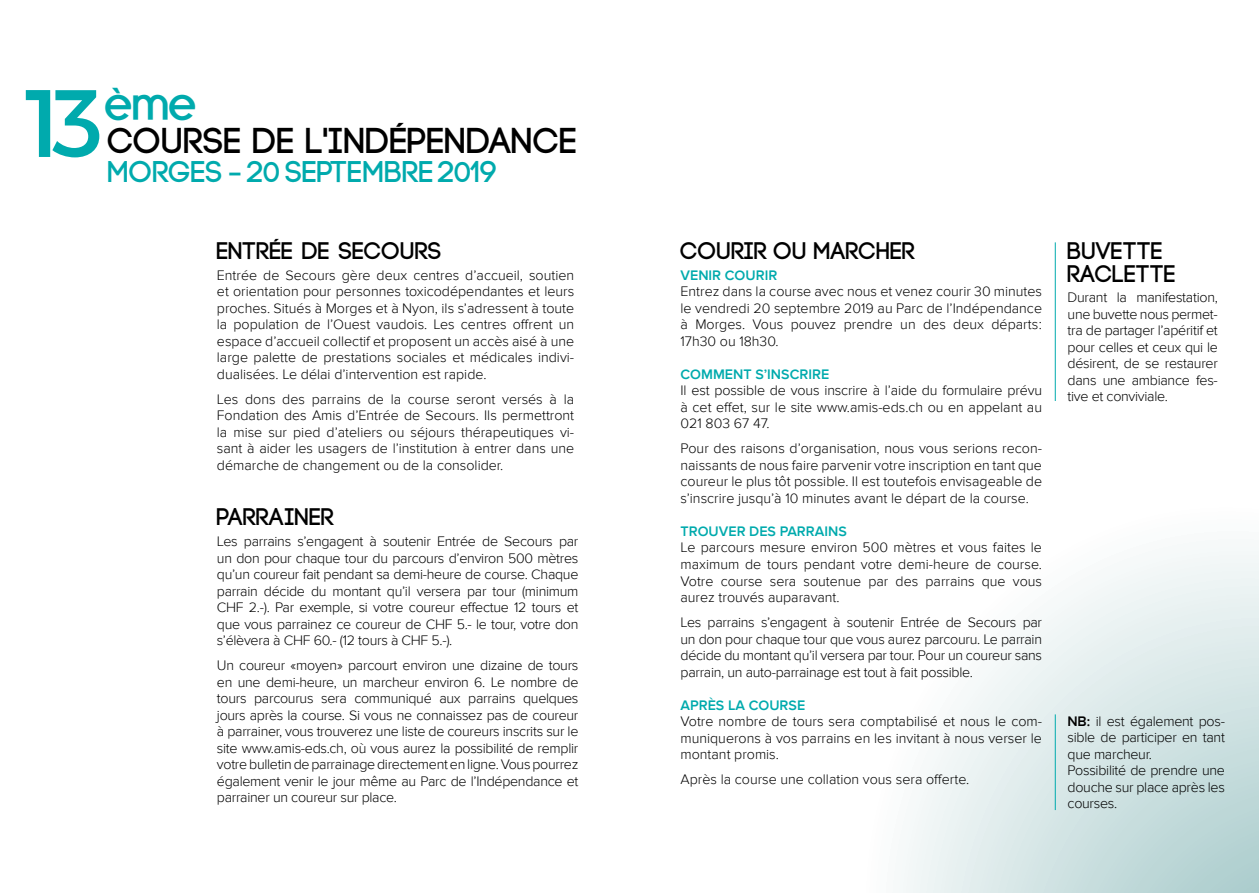
<style>
.page{position:relative;width:1259px;height:893px;background:#fff}
.page>*{position:absolute;margin:0;border:0;box-sizing:border-box;transform-origin:0 0}
.t1{font:700 44.4px "Florencesans";color:#00aaad}
.t2{font:700 36px "Code";letter-spacing:.02em;color:#000}
.t3{font:700 30px "Code";letter-spacing:.02em;color:#00aaad}
.t4{font:700 24px/22.5px "Code";letter-spacing:.02em;color:#000}
.t5{font:300 14.25px/16.5px "Proxima Nova";color:#000;text-align:justify}
.t6{font:300 14.25px/16.5px "Proxima Nova";letter-spacing:-.02em;color:#000}
.t7{font:600 14.25px "Proxima Nova";color:#00aaad}
.s1{font-family:"Montserrat";font-weight:400;font-size:95.55px}
.s2{font-family:"Florencesans"}
.s3{font-weight:600}
</style>
<div class="page">
<svg style="left:903px;top:378px;width:356px;height:515px"></svg>
<hr style="left:1055px;top:242px;width:1px;height:159px;background:#00aaad">
<hr style="left:1055px;top:714px;width:1px;height:96px;background:#00aaad">
<h1 class="t1" style="left:25px;top:80px;width:174px"><span class="s1">13</span>ème</h1>
<h2 class="t2" style="left:108px;top:122px;width:470px">COURSE DE L'INDÉPENDANCE</h2>
<h3 class="t3" style="left:108px;top:156px;width:391px">MORGES <span class="s2">-</span> 20 SEPTEMBRE 2019</h3>
<h3 class="t4" style="left:217px;top:240px;width:226px">ENTRÉE DE SECOURS</h3>
<p class="t5" style="left:217px;top:267px;width:359px">Entrée de Secours gère deux centres d’accueil, soutien et orientation pour personnes toxicodépendantes et leurs proches. Situés à Morges et à Nyon, ils s’adressent à toute la population de l’Ouest vaudois. Les centres offrent un espace d’accueil collectif et proposent un accès aisé à une large palette de prestations sociales et médicales indivi&shy;dualisées. Le délai d’intervention est rapide.</p>
<p class="t5" style="left:217px;top:391px;width:359px">Les dons des parrains de la course seront versés à la Fondation des Amis d’Entrée de Secours. Ils permettront la mise sur pied d’ateliers ou séjours thérapeutiques vi&shy;sant à aider les usagers de l’institution à entrer dans une démarche de changement ou de la consolider.</p>
<h3 class="t4" style="left:217px;top:507px;width:118px">PARRAINER</h3>
<p class="t5" style="left:217px;top:533px;width:363px">Les parrains s’engagent à soutenir Entrée de Secours par un don pour chaque tour du parcours d’environ 500 mètres qu’un coureur fait pendant sa demi-heure de course. Chaque parrain décide du montant qu’il versera par tour (minimum CHF 2.-). Par exemple, si votre coureur effectue 12 tours et que vous parrainez ce coureur de CHF 5.- le tour, votre don s’élèvera à CHF 60.- (12 tours à CHF 5.-).</p>
<p class="t5" style="left:217px;top:657px;width:363px">Un coureur « moyen » parcourt environ une dizaine de tours en une demi-heure, un marcheur environ 6. Le nombre de tours parcourus sera communiqué aux parrains quelques jours après la course. Si vous ne connaissez pas de coureur à parrainer, vous trouverez une liste de coureurs inscrits sur le site www.amis-eds.ch, où vous aurez la possibilité de remplir votre bulletin de parrainage directement en ligne. Vous pourrez également venir le jour même au Parc de l’Indépendance et parrainer un coureur sur place.</p>
<h3 class="t4" style="left:680px;top:240px;width:236px">COURIR OU MARCHER</h3>
<p class="t7" style="left:680px;top:267px;width:98px">VENIR COURIR</p>
<p class="t5" style="left:680px;top:284px;width:363px">Entrez dans la course avec nous et venez courir 30 minutes le vendredi 20 septembre 2019 au Parc de l’Indépendance à Morges. Vous pouvez prendre un des deux départs :<br>17h30 ou 18h30.</p>
<p class="t7" style="left:680px;top:366px;width:150px">COMMENT S’INSCRIRE</p>
<p class="t5" style="left:680px;top:383px;width:363px">Il est possible de vous inscrire à l’aide du formulaire prévu à cet effet, sur le site www.amis-eds.ch ou en appelant au 021 803 67 47.</p>
<p class="t5" style="left:680px;top:441px;width:363px">Pour des raisons d’organisation, nous vous serions recon&shy;naissants de nous faire parvenir votre inscription en tant que coureur le plus tôt possible. Il est toutefois envisageable de s’inscrire jusqu’à 10 minutes avant le départ de la course.</p>
<p class="t7" style="left:680px;top:523px;width:168px">TROUVER DES PARRAINS</p>
<p class="t5" style="left:680px;top:540px;width:363px">Le parcours mesure environ 500 mètres et vous faites le maximum de tours pendant votre demi-heure de course.<br>Votre course sera soutenue par des parrains que vous aurez trouvés auparavant.</p>
<p class="t5" style="left:680px;top:614px;width:363px">Les parrains s’engagent à soutenir Entrée de Secours par un don pour chaque tour que vous aurez parcouru. Le parrain décide du montant qu’il versera par tour. Pour un coureur sans parrain, un auto-parrainage est tout à fait possible.</p>
<p class="t7" style="left:680px;top:697px;width:126px">APRÈS LA COURSE</p>
<p class="t5" style="left:680px;top:713px;width:363px">Votre nombre de tours sera comptabilisé et nous le com&shy;muniquerons à vos parrains en les invitant à nous verser le montant promis.</p>
<p class="t5" style="left:680px;top:771px;width:290px">Après la course une collation vous sera offerte.</p>
<h3 class="t4" style="left:1067px;top:240px;width:109px">BUVETTE<br>RACLETTE</h3>
<p class="t5" style="left:1067px;top:290px;width:152px">Durant la manifestation, une buvette nous permet&shy;tra de partager l’apéritif et pour celles et ceux qui le désirent, de se restaurer dans une ambiance fes&shy;tive et conviviale.</p>
<p class="t6" style="left:1067px;top:713px;width:159px"><span class="s3">NB :</span> il est également pos&shy;sible de participer en tant que marcheur.<br>Possibilité de prendre une douche sur place après les courses.</p>
</div>
